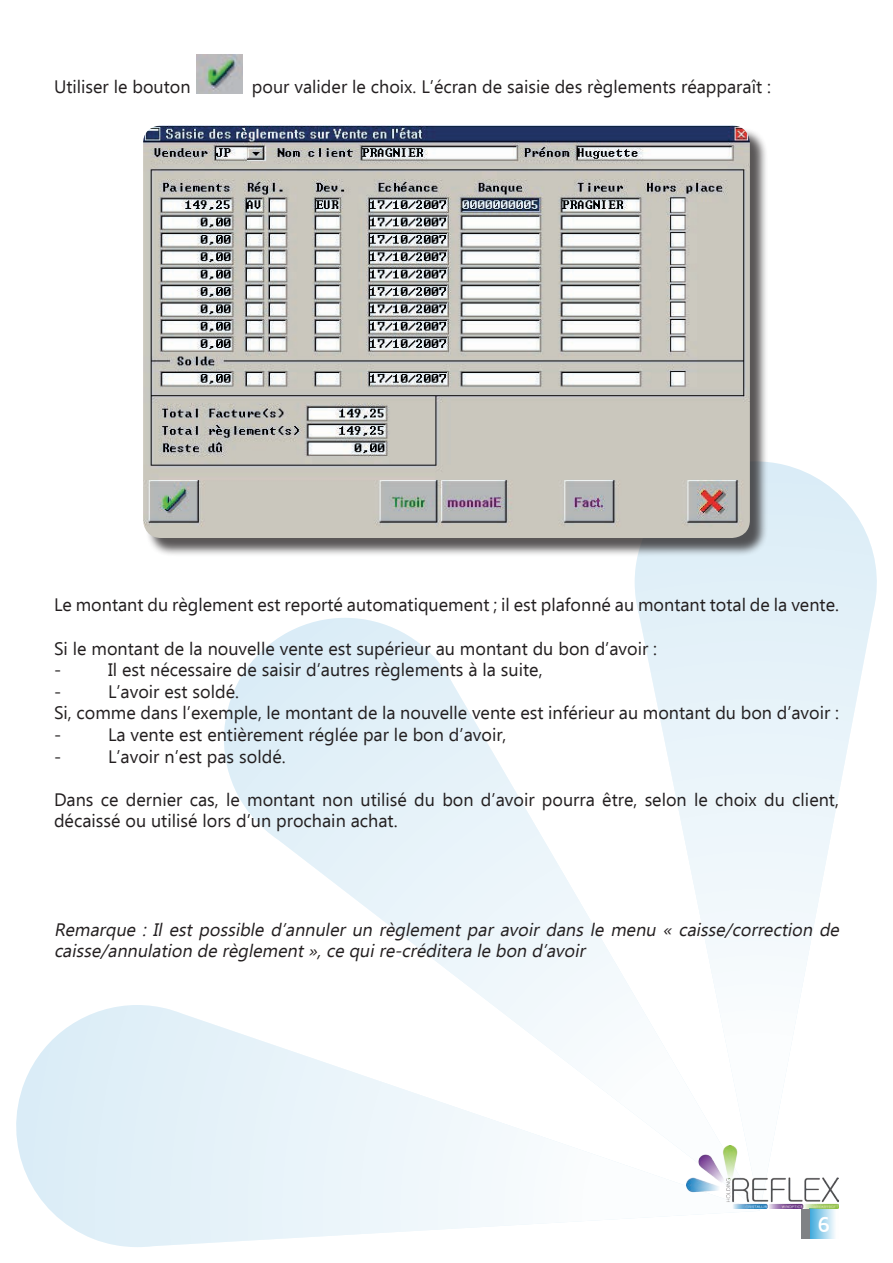
<style>
.page{position:relative;width:893px;height:1263px;background:#fff}
.page>*{position:absolute;margin:0;border:0;box-sizing:border-box;transform-origin:0 0}
.t1{font:700 22.5px "Corbel";color:#fff}
.t2{font:18px/21.6px "Ebrima";color:#231f20}
.t3{font:italic 18px/21.6px "Ebrima";color:#231f20}
</style>
<div class="page">
<svg style="left:16px;top:1005px;width:545px;height:242px"></svg>
<svg style="left:224px;top:618px;width:411px;height:593px"></svg>
<svg style="left:635px;top:462px;width:242px;height:749px"></svg>
<img style="left:196px;top:55px;width:46px;height:38px">
<div style="left:809px;top:1209px;width:30px;height:30px;background:linear-gradient(to right,#3da9dc,#fff)"></div>
<div style="left:801px;top:1209px;width:8px;height:30px;background:#808285"></div>
<div style="left:145px;top:128px;width:623px;height:428px;background:#231f20;opacity:.75"></div>
<img style="left:143px;top:125px;width:607px;height:413px">
<img style="left:686px;top:1145px;width:153px;height:64px">
<p class="t2" style="left:54px;top:77px;width:138px">Utiliser le bouton</p>
<p class="t2" style="left:252px;top:77px;width:520px">pour valider le choix. L’écran de saisie des règlements réapparaît :</p>
<p class="t2" style="left:54px;top:595px;width:786px">Le montant du règlement est reporté automatiquement ; il est plafonné au montant total de la vente.</p>
<p class="t2" style="left:54px;top:639px;width:605px">Si le montant de la nouvelle vente est supérieur au montant du bon d’avoir : -</p>
<p class="t2" style="left:108px;top:660px;width:436px">Il est nécessaire de saisir d’autres règlements à la suite,</p>
<p class="t2" style="left:54px;top:682px;width:786px;text-indent:54px">L’avoir est soldé.<br>Si, comme dans l’exemple, le montant de la nouvelle vente est inférieur au montant du bon d’avoir : -</p>
<p class="t2" style="left:54px;top:682px;width:9px">-</p>
<p class="t2" style="left:108px;top:725px;width:400px">La vente est entièrement réglée par le bon d’avoir,</p>
<p class="t2" style="left:54px;top:747px;width:9px">-</p>
<p class="t2" style="left:108px;top:747px;width:179px">L’avoir n’est pas soldé.</p>
<p class="t2" style="left:54px;top:790px;width:786px">Dans ce dernier cas, le montant non utilisé du bon d’avoir pourra être, selon le choix du client, décaissé ou utilisé lors d’un prochain achat.</p>
<p class="t3" style="left:54px;top:919px;width:791px">Remarque : Il est possible d’annuler un règlement par avoir dans le menu « caisse/correction de caisse/annulation de règlement»,ce quire-créditera le bon d’avoir</p>
<p class="t1" style="left:818px;top:1211px;width:14px">6</p>
</div>
